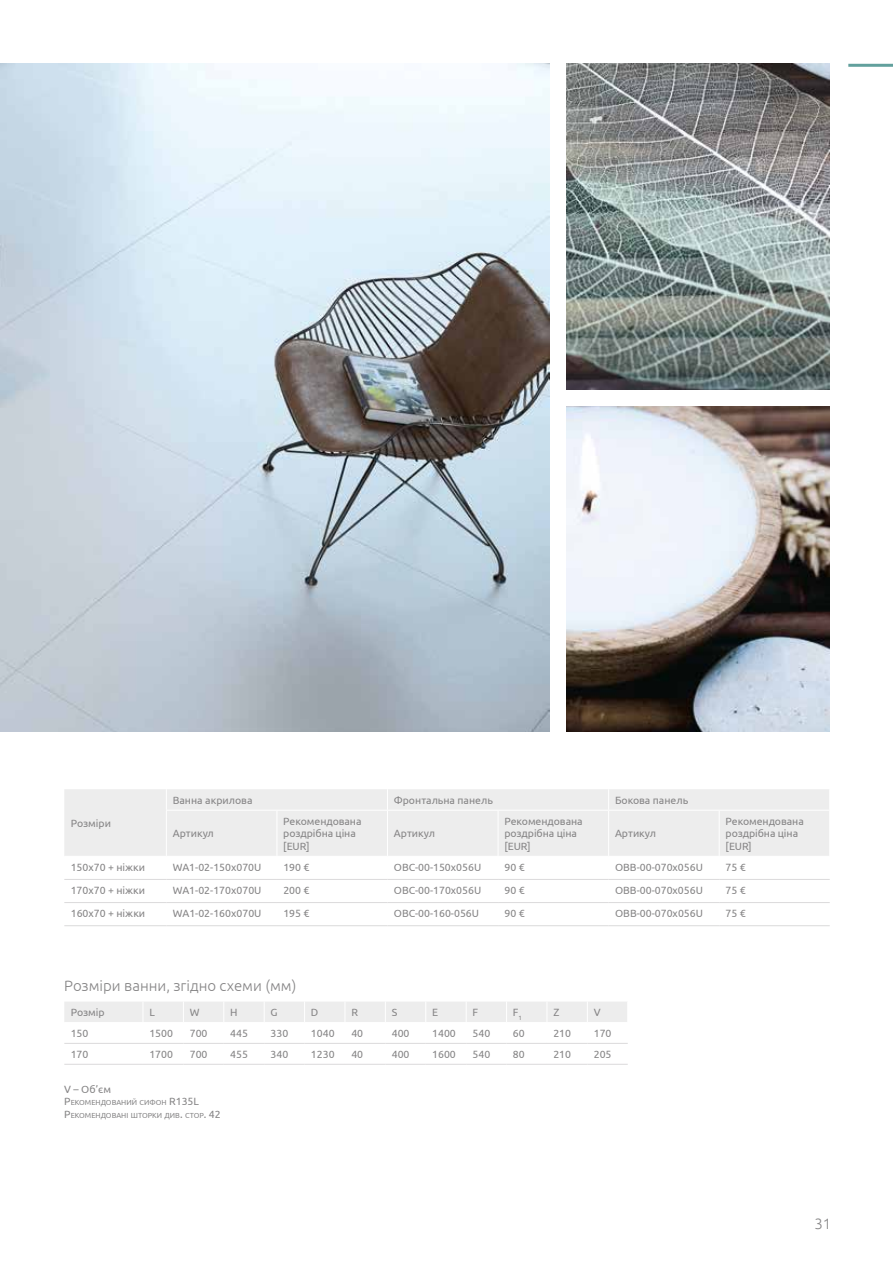
<style>
.page{position:relative;width:893px;height:1263px;background:#fff}
.page>*{position:absolute;margin:0;border:0;box-sizing:border-box;transform-origin:0 0}
.t1{font:300 15px "Ubuntu";color:#868586}
.t2{font:10.5px/12.6px "Ubuntu";color:#868586}
.t3{font:7.35px/12.6px "Ubuntu";color:#868586}
.s1{font-size:10.5px}
</style>
<div class="page">
<img style="left:0;top:64px;width:550px;height:667px">
<img style="left:567px;top:406px;width:262px;height:325px">
<img style="left:567px;top:64px;width:262px;height:325px">
<hr style="left:848px;top:64px;width:45px;height:3px;background:#62a09d">
<div style="left:64px;top:789px;width:765px;height:67px;background:#ededed"></div>
<hr style="left:277px;top:810px;width:1px;height:46px;background:#fff">
<svg style="left:166px;top:789px;width:1px;height:21px"></svg>
<svg style="left:387px;top:789px;width:1px;height:21px"></svg>
<svg style="left:608px;top:789px;width:1px;height:21px"></svg>
<hr style="left:387px;top:810px;width:1px;height:46px;background:#fff">
<hr style="left:498px;top:810px;width:1px;height:46px;background:#fff">
<hr style="left:608px;top:810px;width:1px;height:46px;background:#fff">
<hr style="left:719px;top:810px;width:1px;height:46px;background:#fff">
<hr style="left:166px;top:810px;width:111px;height:1px;background:#fff">
<hr style="left:166px;top:810px;width:1px;height:46px;background:#fff">
<hr style="left:277px;top:810px;width:110px;height:1px;background:#fff">
<hr style="left:387px;top:810px;width:111px;height:1px;background:#fff">
<hr style="left:498px;top:810px;width:111px;height:1px;background:#fff">
<hr style="left:609px;top:810px;width:110px;height:1px;background:#fff">
<hr style="left:719px;top:810px;width:111px;height:1px;background:#fff">
<hr style="left:64px;top:879px;width:102px;height:1px;background:#dbdadb">
<hr style="left:166px;top:879px;width:111px;height:1px;background:#dbdadb">
<hr style="left:277px;top:879px;width:110px;height:1px;background:#dbdadb">
<hr style="left:387px;top:879px;width:111px;height:1px;background:#dbdadb">
<hr style="left:498px;top:879px;width:111px;height:1px;background:#dbdadb">
<hr style="left:609px;top:879px;width:110px;height:1px;background:#dbdadb">
<hr style="left:719px;top:879px;width:111px;height:1px;background:#dbdadb">
<hr style="left:64px;top:902px;width:102px;height:1px;background:#dbdadb">
<hr style="left:166px;top:902px;width:111px;height:1px;background:#dbdadb">
<hr style="left:277px;top:902px;width:110px;height:1px;background:#dbdadb">
<hr style="left:387px;top:902px;width:111px;height:1px;background:#dbdadb">
<hr style="left:498px;top:902px;width:111px;height:1px;background:#dbdadb">
<hr style="left:609px;top:902px;width:110px;height:1px;background:#dbdadb">
<hr style="left:719px;top:902px;width:111px;height:1px;background:#dbdadb">
<hr style="left:64px;top:925px;width:102px;height:1px;background:#dbdadb">
<hr style="left:166px;top:925px;width:111px;height:1px;background:#dbdadb">
<hr style="left:277px;top:925px;width:110px;height:1px;background:#dbdadb">
<hr style="left:387px;top:925px;width:111px;height:1px;background:#dbdadb">
<hr style="left:498px;top:925px;width:111px;height:1px;background:#dbdadb">
<hr style="left:609px;top:925px;width:110px;height:1px;background:#dbdadb">
<hr style="left:719px;top:925px;width:111px;height:1px;background:#dbdadb">
<hr style="left:64px;top:1064px;width:79px;height:1px;background:#dbdadb">
<hr style="left:143px;top:1064px;width:40px;height:1px;background:#dbdadb">
<hr style="left:183px;top:1064px;width:41px;height:1px;background:#dbdadb">
<hr style="left:224px;top:1064px;width:40px;height:1px;background:#dbdadb">
<hr style="left:264px;top:1064px;width:41px;height:1px;background:#dbdadb">
<hr style="left:305px;top:1064px;width:40px;height:1px;background:#dbdadb">
<hr style="left:345px;top:1064px;width:40px;height:1px;background:#dbdadb">
<hr style="left:385px;top:1064px;width:41px;height:1px;background:#dbdadb">
<hr style="left:426px;top:1064px;width:40px;height:1px;background:#dbdadb">
<hr style="left:466px;top:1064px;width:41px;height:1px;background:#dbdadb">
<hr style="left:507px;top:1064px;width:40px;height:1px;background:#dbdadb">
<hr style="left:547px;top:1064px;width:40px;height:1px;background:#dbdadb">
<hr style="left:587px;top:1064px;width:41px;height:1px;background:#dbdadb">
<svg style="left:64px;top:1002px;width:564px;height:42px"></svg>
<hr style="left:64px;top:1022px;width:79px;height:1px;background:#fff">
<hr style="left:143px;top:1022px;width:40px;height:1px;background:#fff">
<hr style="left:183px;top:1022px;width:41px;height:1px;background:#fff">
<hr style="left:224px;top:1022px;width:40px;height:1px;background:#fff">
<hr style="left:264px;top:1022px;width:41px;height:1px;background:#fff">
<hr style="left:305px;top:1022px;width:40px;height:1px;background:#fff">
<hr style="left:345px;top:1022px;width:40px;height:1px;background:#fff">
<hr style="left:385px;top:1022px;width:41px;height:1px;background:#fff">
<hr style="left:426px;top:1022px;width:40px;height:1px;background:#fff">
<hr style="left:466px;top:1022px;width:41px;height:1px;background:#fff">
<hr style="left:507px;top:1022px;width:40px;height:1px;background:#fff">
<hr style="left:547px;top:1022px;width:40px;height:1px;background:#fff">
<hr style="left:587px;top:1022px;width:41px;height:1px;background:#fff">
<p class="t2" style="left:71px;top:816px;width:42px">Розміри</p>
<p class="t2" style="left:173px;top:793px;width:81px">Ванна акрилова</p>
<p class="t2" style="left:394px;top:793px;width:101px">Фронтальна панель</p>
<p class="t2" style="left:615px;top:793px;width:75px">Бокова панель</p>
<p class="t2" style="left:173px;top:827px;width:43px">Артикул</p>
<p class="t2" style="left:283px;top:814px;width:80px">Рекомендована роздрібна ціна [EUR]</p>
<p class="t2" style="left:504px;top:814px;width:80px">Рекомендована роздрібна ціна [EUR]</p>
<p class="t2" style="left:394px;top:827px;width:43px">Артикул</p>
<p class="t2" style="left:615px;top:827px;width:43px">Артикул</p>
<p class="t2" style="left:726px;top:814px;width:80px">Рекомендована роздрібна ціна [EUR]</p>
<p class="t2" style="left:71px;top:860px;width:76px">150x70 + ніжки</p>
<p class="t2" style="left:173px;top:860px;width:90px">WA1-02-150x070U</p>
<p class="t2" style="left:283px;top:860px;width:28px">190 €</p>
<p class="t2" style="left:394px;top:860px;width:89px">OBC-00-150x056U</p>
<p class="t2" style="left:504px;top:860px;width:22px">90 €</p>
<p class="t2" style="left:615px;top:860px;width:89px">OBB-00-070x056U</p>
<p class="t2" style="left:726px;top:860px;width:22px">75 €</p>
<p class="t2" style="left:71px;top:883px;width:76px">170x70 + ніжки</p>
<p class="t2" style="left:173px;top:883px;width:90px">WA1-02-170x070U</p>
<p class="t2" style="left:283px;top:883px;width:28px">200 €</p>
<p class="t2" style="left:394px;top:883px;width:89px">OBC-00-170x056U</p>
<p class="t2" style="left:504px;top:883px;width:22px">90 €</p>
<p class="t2" style="left:615px;top:883px;width:89px">OBB-00-070x056U</p>
<p class="t2" style="left:726px;top:883px;width:22px">75 €</p>
<p class="t2" style="left:71px;top:907px;width:76px">160х70 + ніжки</p>
<p class="t2" style="left:173px;top:907px;width:90px">WA1-02-160x070U</p>
<p class="t2" style="left:283px;top:907px;width:28px">195 €</p>
<p class="t2" style="left:394px;top:907px;width:87px">OBC-00-160-056U</p>
<p class="t2" style="left:504px;top:907px;width:22px">90 €</p>
<p class="t2" style="left:615px;top:907px;width:89px">OBB-00-070x056U</p>
<p class="t2" style="left:726px;top:907px;width:22px">75 €</p>
<h1 class="t1" style="left:64px;top:977px;width:234px">Розміри ванни, згідно схеми (мм)</h1>
<p class="t2" style="left:71px;top:1006px;width:36px">Розмір</p>
<p class="t2" style="left:149px;top:1006px;width:7px">L</p>
<p class="t2" style="left:190px;top:1006px;width:11px">W</p>
<p class="t2" style="left:230px;top:1006px;width:9px">H</p>
<p class="t2" style="left:271px;top:1006px;width:9px">G</p>
<p class="t2" style="left:311px;top:1006px;width:9px">D</p>
<p class="t2" style="left:351px;top:1006px;width:8px">R</p>
<p class="t2" style="left:392px;top:1006px;width:7px">S</p>
<p class="t2" style="left:432px;top:1006px;width:7px">E</p>
<p class="t2" style="left:473px;top:1006px;width:7px">F</p>
<p class="t2" style="left:513px;top:1006px;width:11px">F<sub>1</sub></p>
<p class="t2" style="left:553px;top:1006px;width:8px">Z</p>
<p class="t2" style="left:594px;top:1006px;width:8px">V</p>
<p class="t2" style="left:71px;top:1027px;width:19px">150</p>
<p class="t2" style="left:149px;top:1027px;width:25px">1500</p>
<p class="t2" style="left:190px;top:1027px;width:19px">700</p>
<p class="t2" style="left:230px;top:1027px;width:19px">445</p>
<p class="t2" style="left:271px;top:1027px;width:19px">330</p>
<p class="t2" style="left:311px;top:1027px;width:25px">1040</p>
<p class="t2" style="left:351px;top:1027px;width:13px">40</p>
<p class="t2" style="left:392px;top:1027px;width:19px">400</p>
<p class="t2" style="left:432px;top:1027px;width:25px">1400</p>
<p class="t2" style="left:473px;top:1027px;width:19px">540</p>
<p class="t2" style="left:513px;top:1027px;width:13px">60</p>
<p class="t2" style="left:553px;top:1027px;width:19px">210</p>
<p class="t2" style="left:594px;top:1027px;width:19px">170</p>
<p class="t2" style="left:71px;top:1047px;width:19px">170</p>
<p class="t2" style="left:149px;top:1047px;width:25px">1700</p>
<p class="t2" style="left:190px;top:1047px;width:19px">700</p>
<p class="t2" style="left:230px;top:1047px;width:19px">455</p>
<p class="t2" style="left:271px;top:1047px;width:19px">340</p>
<p class="t2" style="left:311px;top:1047px;width:25px">1230</p>
<p class="t2" style="left:351px;top:1047px;width:13px">40</p>
<p class="t2" style="left:392px;top:1047px;width:19px">400</p>
<p class="t2" style="left:432px;top:1047px;width:25px">1600</p>
<p class="t2" style="left:473px;top:1047px;width:19px">540</p>
<p class="t2" style="left:513px;top:1047px;width:13px">80</p>
<p class="t2" style="left:553px;top:1047px;width:19px">210</p>
<p class="t2" style="left:594px;top:1047px;width:19px">205</p>
<p class="t2" style="left:64px;top:1082px;width:48px">V – Об’єм</p>
<p class="t3" style="left:64px;top:1096px;width:158px"><span class="s1">Р</span>екомендований сифон <span class="s1">R135L<br>Р</span>екомендовані шторки див<span class="s1">.</span> стор<span class="s1">. 42</span></p>
<h1 class="t1" style="left:814px;top:1214px;width:18px">31</h1>
</div>
